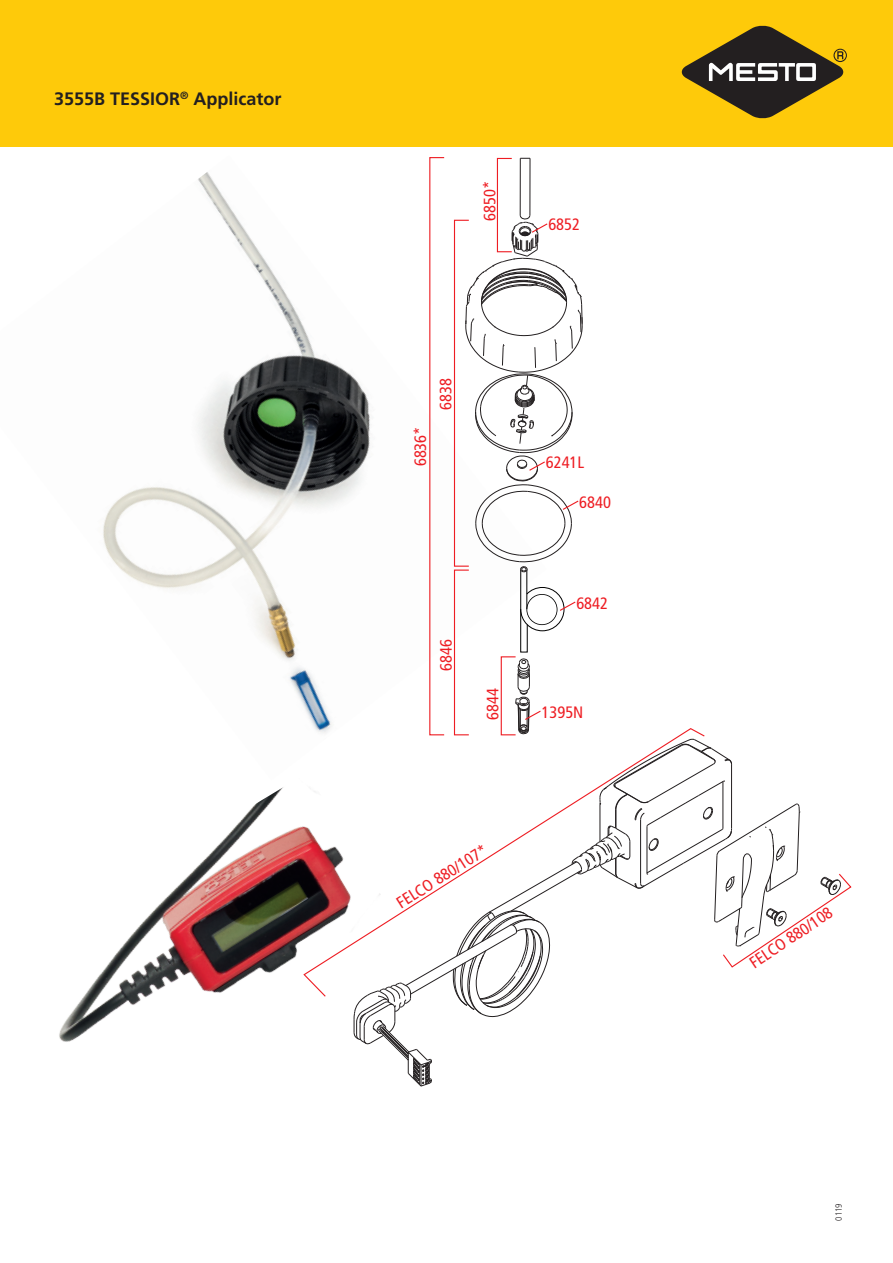
<style>
.page{position:relative;width:893px;height:1263px;background:#fff}
.page>*{position:absolute;margin:0;border:0;box-sizing:border-box;transform-origin:0 0}
.t1{font:700 18px "Frutiger LT Std";color:#231f20}
.Zahlen_groß{font:condensed 16.5px "Frutiger LT Std";color:#ee1d23}
.t2{font:300 condensed 9px "Frutiger LT Std";color:#231f20}
</style>
<div class="page">
<div style="left:0;top:0;width:893px;height:147px;background:#feca0a"></div>
<svg style="left:681px;top:25px;width:166px;height:94px"></svg>
<img style="left:103px;top:157px;width:427px;height:570px">
<img style="left:59px;top:787px;width:243px;height:255px">
<hr style="left:530px;top:158px;width:1px;height:57px;background:#231f20">
<hr style="left:520px;top:158px;width:1px;height:57px;background:#231f20">
<svg style="left:302px;top:727px;width:51px;height:270px"></svg>
<svg style="left:353px;top:214px;width:499px;height:873px"></svg>
<div style="left:454px;top:569px;width:15px;height:166px;border:1px solid #ee1d23"></div>
<div style="left:501px;top:656px;width:15px;height:79px;border:1px solid #ee1d23"></div>
<div style="left:497px;top:158px;width:15px;height:94px;border:1px solid #ee1d23"></div>
<div style="left:454px;top:220px;width:15px;height:347px;border:1px solid #ee1d23"></div>
<p class="t1" style="left:54px;top:88px;width:229px">3555B TESSIOR<sup>®</sup> Applicator</p>
<p class="Zahlen_groß" style="left:480px;top:221px;width:41px;rotate:-90deg">6850*</p>
<p class="Zahlen_groß" style="left:548px;top:215px;width:33px">6852</p>
<p class="Zahlen_groß" style="left:411px;top:466px;width:41px;rotate:-90deg">6836*</p>
<p class="Zahlen_groß" style="left:436px;top:410px;width:33px;rotate:-90deg">6838</p>
<p class="Zahlen_groß" style="left:436px;top:671px;width:33px;rotate:-90deg">6846</p>
<p class="Zahlen_groß" style="left:483px;top:720px;width:33px;rotate:-90deg">6844</p>
<p class="Zahlen_groß" style="left:546px;top:453px;width:40px">6241L</p>
<p class="Zahlen_groß" style="left:579px;top:492px;width:33px">6840</p>
<p class="Zahlen_groß" style="left:576px;top:593px;width:33px">6842</p>
<p class="Zahlen_groß" style="left:542px;top:702px;width:43px">1395N</p>
<p class="Zahlen_groß" style="left:393px;top:897px;width:106px;rotate:-33deg">FELCO 880/107*</p>
<p class="Zahlen_groß" style="left:746px;top:956px;width:98px;rotate:-34deg">FELCO 880/108</p>
<p class="t2" style="left:833px;top:1221px;width:19px;rotate:-90deg">0119</p>
</div>
